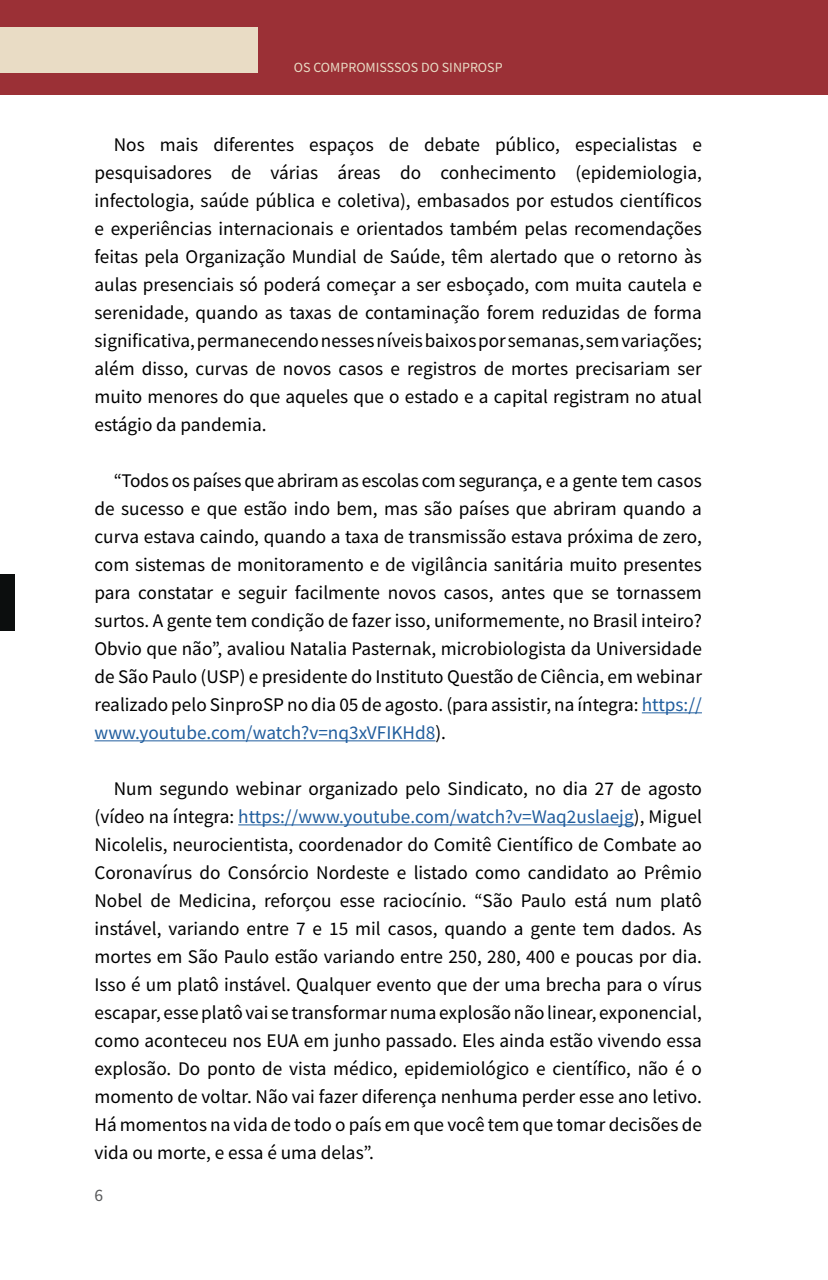
<style>
.page{position:relative;width:828px;height:1280px;background:#fff}
.page>*{position:absolute;margin:0;border:0;box-sizing:border-box;transform-origin:0 0}
.t1{font:19.25px/28px "Source Sans Pro";color:#000;text-align:justify}
.t2{font:17.5px "Source Sans Pro";color:#58595b}
.t3{font:14px "Source Sans Pro";color:#e9dcc5}
.s1{color:#215e9e}
</style>
<div class="page">
<div style="left:0;top:0;width:828px;height:94px;background:#9b3036"></div>
<div style="left:0;top:27px;width:258px;height:46px;background:#e9dcc5"></div>
<div style="left:0;top:574px;width:14px;height:57px;background:#0c0e0e"></div>
<hr style="left:642px;top:712px;width:60px;height:1px;background:#215e9e">
<hr style="left:94px;top:740px;width:341px;height:1px;background:#215e9e">
<hr style="left:238px;top:824px;width:396px;height:1px;background:#215e9e">
<p class="t3" style="left:294px;top:58px;width:210px">OS COMPROMISSSOS DO SINPROSP</p>
<p class="t1" style="left:94px;top:130px;width:609px;text-indent:19px">Nos mais diferentes espaços de debate público, especialistas e pesquisadores de várias áreas do conhecimento (epidemiologia, infectologia, saúde pública e coletiva), embasados por estudos científicos e experiências internacionais e orientados também pelas recomendações feitas pela Organização Mundial de Saúde, têm alertado que o retorno às aulas presenciais só poderá começar a ser esboçado, com muita cautela e serenidade, quando as taxas de contaminação forem reduzidas de forma significativa, permanecendo nesses níveis baixos por semanas, sem variações; além disso, curvas de novos casos e registros de mortes precisariam ser muito menores do que aqueles que o estado e a capital registram no atual estágio da pandemia.</p>
<p class="t1" style="left:94px;top:466px;width:609px;text-indent:19px">“Todos os países que abriram as escolas com segurança, e a gente tem casos de sucesso e que estão indo bem, mas são países que abriram quando a curva estava caindo, quando a taxa de transmissão estava próxima de zero, com sistemas de monitoramento e de vigilância sanitária muito presentes para constatar e seguir facilmente novos casos, antes que se tornassem surtos. A gente tem condição de fazer isso, uniformemente, no Brasil inteiro?<br>Obvio que não”, avaliou Natalia Pasternak, microbiologista da Universidade de São Paulo (USP) e presidente do Instituto Questão de Ciência, em webinar realizado pelo SinproSP no dia 05 de agosto. (para assistir, na íntegra: <span class="s1">https:// www.youtube.com/watch?v=nq3xVFIKHd8</span>).</p>
<p class="t1" style="left:94px;top:774px;width:609px;text-indent:19px">Num segundo webinar organizado pelo Sindicato, no dia 27 de agosto (vídeo na íntegra: <span class="s1">https://www.youtube.com/watch?v=Waq2uslaejg</span>), Miguel Nicolelis, neurocientista, coordenador do Comitê Científico de Combate ao Coronavírus do Consórcio Nordeste e listado como candidato ao Prêmio Nobel de Medicina, reforçou esse raciocínio. “São Paulo está num platô instável, variando entre 7 e 15 mil casos, quando a gente tem dados. As mortes em São Paulo estão variando entre 250, 280, 400 e poucas por dia.<br>Isso é um platô instável. Qualquer evento que der uma brecha para o vírus escapar, esse platô vai se transformar numa explosão não linear, exponencial, como aconteceu nos EUA em junho passado. Eles ainda estão vivendo essa explosão. Do ponto de vista médico, epidemiológico e científico, não é o momento de voltar. Não vai fazer diferença nenhuma perder esse ano letivo.<br>Há momentos na vida de todo o país em que você tem que tomar decisões de vida ou morte, e essa é uma delas”.</p>
<p class="t2" style="left:94px;top:1184px;width:10px">6</p>
</div>
